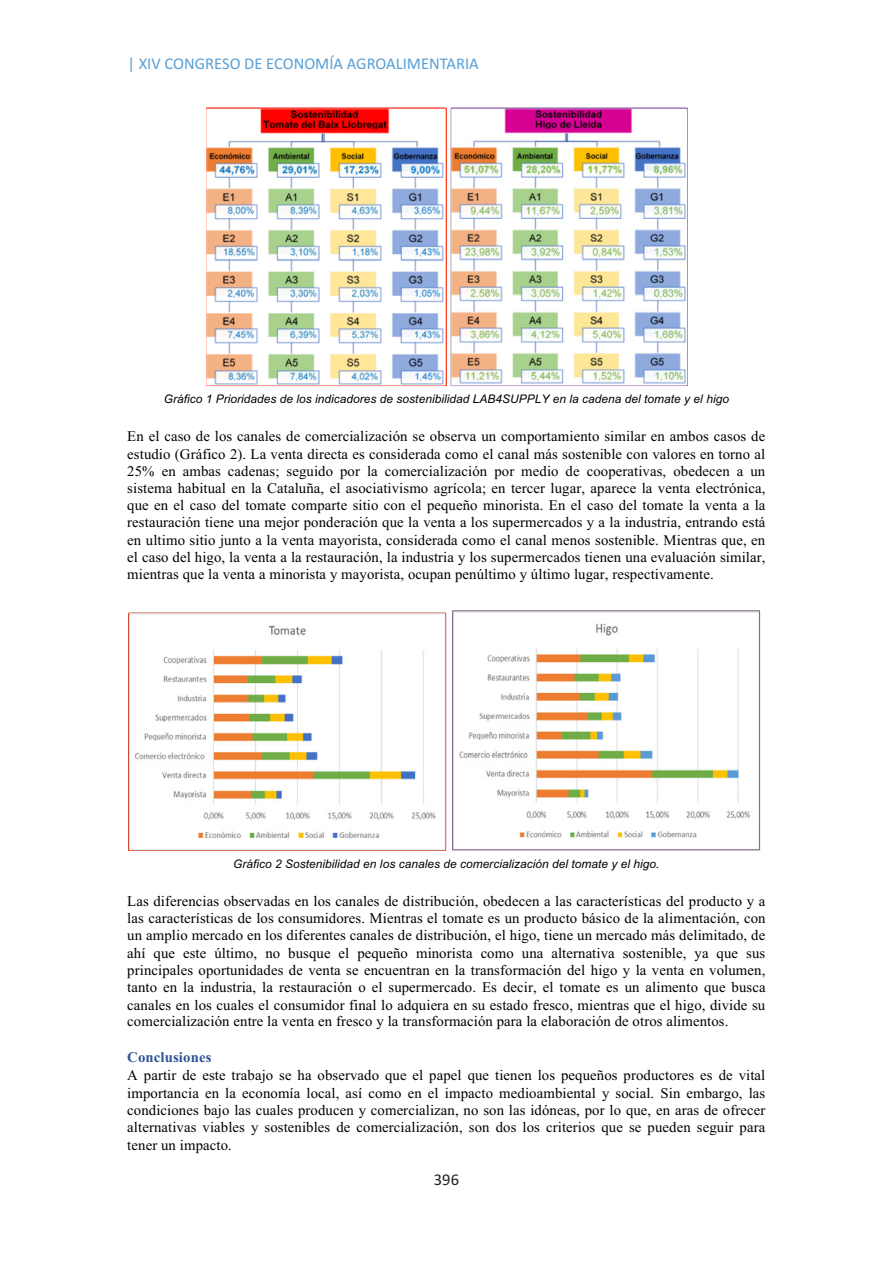
<style>
.page{position:relative;width:893px;height:1263px;background:#fff}
.page>*{position:absolute;margin:0;border:0;box-sizing:border-box;transform-origin:0 0}
.t1{font:16.5px "Calibri";color:#589fd6}
.t2{font:16.5px "Calibri";color:#231f20}
.t3{font:14.7px/17.2px "Times New Roman PSMT+T42";letter-spacing:.005em;color:#000;text-align:justify}
.t4{font:11.85px "Arial Italic MT+T42";letter-spacing:.005em;color:#000}
.s1{font-family:"Times New Roman PS Bold MT+T42";color:#2f5496}
</style>
<div class="page">
<img style="left:451px;top:108px;width:236px;height:278px">
<img style="left:207px;top:108px;width:239px;height:278px">
<img style="left:453px;top:612px;width:306px;height:239px">
<img style="left:129px;top:614px;width:317px;height:237px">
<div style="left:452px;top:610px;width:308px;height:240px;border:1px solid #866c8d"></div>
<p class="t1" style="left:127px;top:53px;width:353px">| XIV CONGRESO DE ECONOMÍA AGROALIMENTARIA</p>
<p class="t4" style="left:164px;top:395px;width:566px">Gráfico 1 Prioridades de los indicadores de sostenibilidad LAB4SUPPLY en la cadena del tomate y el higo</p>
<p class="t3" style="left:127px;top:429px;width:639px">En el caso de los canales de comercialización se observa un comportamiento similar en ambos casos de estudio (Gráfico 2). La venta directa es considerada como el canal más sostenible con valores en torno al 25% en ambas cadenas; seguido por la comercialización por medio de cooperativas, obedecen a un sistema habitual en la Cataluña, el asociativismo agrícola; en tercer lugar, aparece la venta electrónica, que en el caso del tomate comparte sitio con el pequeño minorista. En el caso del tomate la venta a la restauración tiene una mejor ponderación que la venta a los supermercados y a la industria, entrando está en ultimo sitio junto a la venta mayorista, considerada como el canal menos sostenible. Mientras que, en el caso del higo, la venta a la restauración, la industria y los supermercados tienen una evaluación similar, mientras que la venta a minorista y mayorista, ocupan penúltimo y último lugar, respectivamente.</p>
<p class="t4" style="left:233px;top:859px;width:428px">Gráfico 2 Sostenibilidad en los canales de comercialización del tomate y el higo.</p>
<p class="t3" style="left:127px;top:894px;width:640px">Las diferencias observadas en los canales de distribución, obedecen a las características del producto y a las características de los consumidores. Mientras el tomate es un producto básico de la alimentación, con un amplio mercado en los diferentes canales de distribución, el higo, tiene un mercado más delimitado, de ahí que este último, no busque el pequeño minorista como una alternativa sostenible, ya que sus principales oportunidades de venta se encuentran en la transformación del higo y la venta en volumen, tanto en la industria, la restauración o el supermercado. Es decir, el tomate es un alimento que busca canales en los cuales el consumidor final lo adquiera en su estado fresco, mientras que el higo, divide su comercialización entre la venta en fresco y la transformación para la elaboración de otros alimentos.</p>
<p class="t3" style="left:127px;top:1050px;width:639px;text-align:left"><span class="s1">Conclusiones<br></span>A partir de este trabajo se ha observado que el papel que tienen los pequeños productores es de vital importancia en la economía local, así como en el impacto medioambiental y social. Sin embargo, las condiciones bajo las cuales producen y comercializan, no son las idóneas, por lo que, en aras de ofrecer alternativas viables y sostenibles de comercialización, son dos los criterios que se pueden seguir para tener un impacto.</p>
<p class="t2" style="left:434px;top:1170px;width:27px">396</p>
</div>
